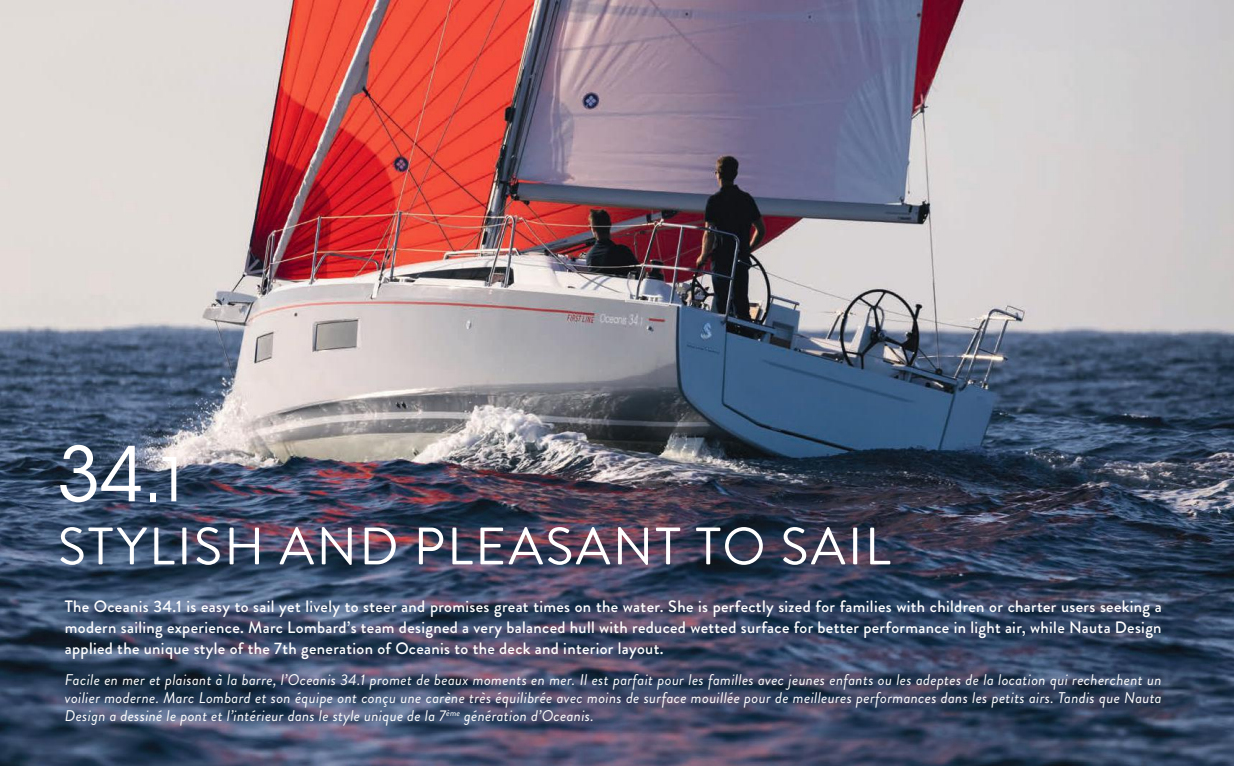
<style>
.page{position:relative;width:1234px;height:766px;background:#fff}
.page>*{position:absolute;margin:0;border:0;box-sizing:border-box;transform-origin:0 0}
.t1{font:75px "ITC Avant Garde Std";color:#fff}
.t2{font:52.5px "Brandon Grotesque";letter-spacing:.04em;color:#fff}
.t3{font:500 16.5px/21px "Brandon Grotesque";letter-spacing:.02em;color:#fff;text-align:justify}
.t4{font:italic 15.45px/18px "Brandon Grotesque";letter-spacing:.02em;color:#fff;text-align:justify}
.s1{font-size:60px}
</style>
<div class="page">
<img style="left:0;top:0;width:1233px;height:765px">
<h1 class="t1" style="left:57px;top:428px;width:134px">34.<span class="s1">1</span></h1>
<h2 class="t2" style="left:58px;top:510px;width:834px">STYLISH AND PLEASANT TO SAIL</h2>
<p class="t3" style="left:65px;top:595px;width:1098px">The Oceanis 34.1 is easy to sail yet lively to steer and promises great times on the water. She is perfectly sized for families with children or charter users seeking a modern sailing experience. Marc Lombard’s team designed a very balanced hull with reduced wetted surface for better performance in light air, while Nauta Design applied the unique style of the 7th generation of Oceanis to the deck and interior layout.</p>
<p class="t4" style="left:65px;top:670px;width:1098px">Facile en mer et plaisant à la barre, l’Oceanis 34.1 promet de beaux moments en mer. Il est parfait pour les familles avec jeunes enfants ou les adeptes de la location qui recherchent un voilier moderne. Marc Lombard et son équipe ont conçu une carène très équilibrée avec moins de surface mouillée pour de meilleures performances dans les petits airs. Tandis que Nauta Design a dessiné le pont et l’intérieur dans le style unique de la 7<sup>ème</sup> génération d’Oceanis.</p>
</div>
